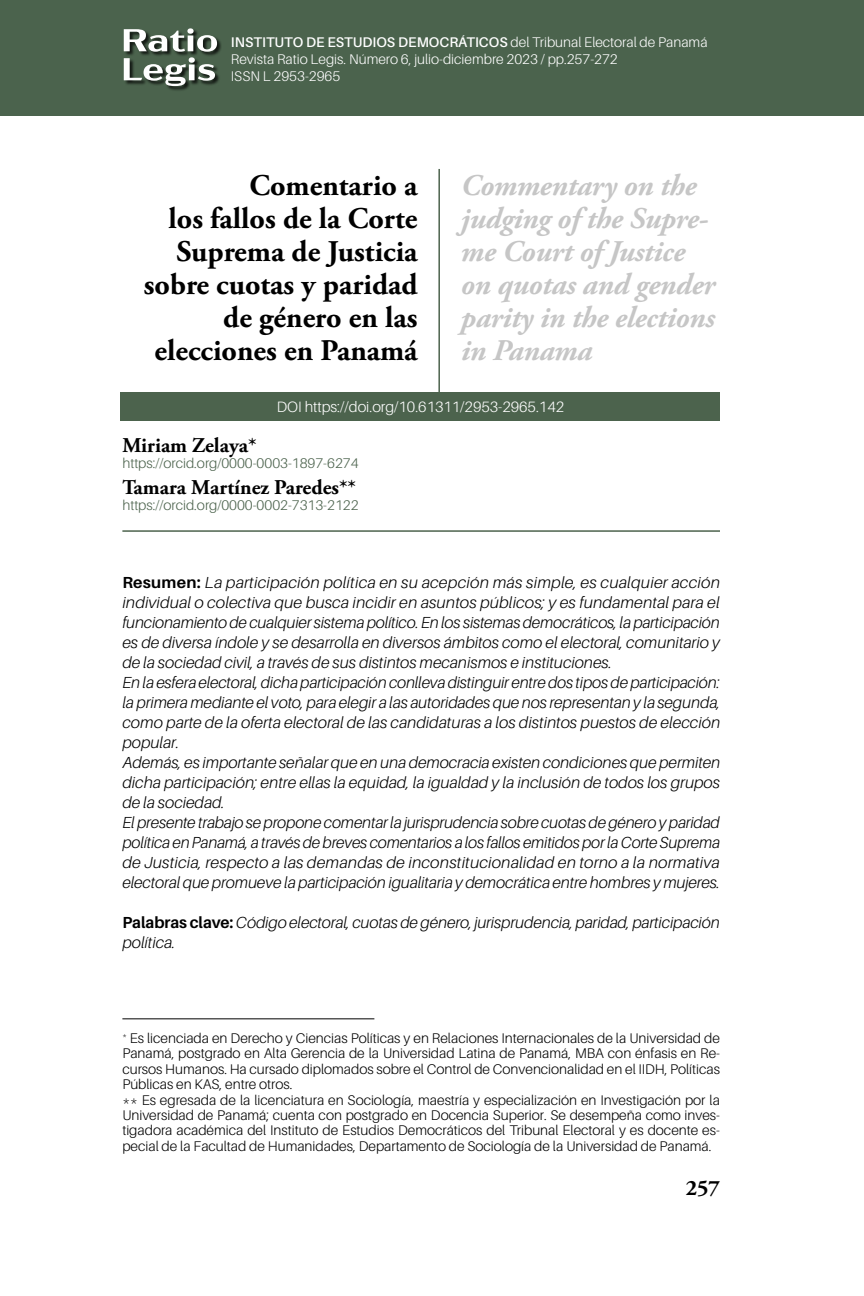
<style>
.page{position:relative;width:864px;height:1296px;background:#fff}
.page>*{position:absolute;margin:0;border:0;box-sizing:border-box;transform-origin:0 0}
.t1{font:700 30px/33px "Adobe Garamond Pro";color:#000;text-align:right}
.t2{font:italic 700 30px/33px "Adobe Garamond Pro";letter-spacing:-.01em;color:#c6c6c6}
.t3{font:700 22px "Adobe Garamond Pro";color:#000}
.t4{font:700 21px "Adobe Garamond Pro";color:#000}
.t5{font:italic 300 16px/20px "Aileron";color:#000}
.t6{font:300 15px "Aileron";color:#fff}
.t7{font:300 14px/15.4px "Aileron";color:#000}
.t8{font:300 14px/16.8px "Aileron";color:#fff}
.t9{font:300 14px "Aileron";color:#4c634d}
.s1{font-weight:600}
.s2{font-weight:700;font-style:normal}
</style>
<div class="page">
<hr style="left:438px;top:169px;width:2px;height:234px;background:#4c634d">
<hr style="left:122px;top:530px;width:598px;height:2px;background:#4c634d">
<hr style="left:122px;top:1018px;width:252px;height:1px;background:#000">
<div style="left:121px;top:392px;width:599px;height:29px;background:#4c634d"></div>
<div style="left:0;top:0;width:864px;height:115px;background:#4b634d"></div>
<div style="left:124px;top:29px;width:98px;height:63px;background:#000;opacity:.75"></div>
<svg style="left:124px;top:28px;width:93px;height:58px"></svg>
<p class="t8" style="left:231px;top:34px;width:478px"><span class="s1">INSTITUTO DE ESTUDIOS DEMOCRÁTICOS</span> del Tribunal Electoral de Panamá<br>Revista Ratio Legis. Número 6, julio-diciembre 2023 / pp.257-272<br>ISSN L 2953-2965</p>
<h1 class="t1" style="left:144px;top:169px;width:275px">Comentario a<br>los fallos de la Corte<br>Suprema de Justicia sobre cuotas y paridad de género en las elecciones en Panamá</h1>
<h1 class="t2" style="left:461px;top:169px;width:256px">Commentary on the judging of the Supre&shy;me Court of Justice on quotas and gender parity in the elections in Panama</h1>
<p class="t6" style="left:277px;top:398px;width:289px">DOI https://doi.org/10.61311/2953-2965.142</p>
<h3 class="t4" style="left:122px;top:433px;width:136px">Miriam Zelaya*</h3>
<p class="t9" style="left:122px;top:456px;width:238px">https://orcid.org/0000-0003-1897-6274</p>
<h3 class="t4" style="left:122px;top:475px;width:235px">Tamara Martínez Paredes**</h3>
<p class="t9" style="left:122px;top:498px;width:238px">https://orcid.org/0000-0002-7313-2122</p>
<p class="t5" style="left:122px;top:573px;width:599px"><span class="s2">Resumen:</span> La participación política en su acepción más simple, es cualquier acción individual o colectiva que busca incidir en asuntos públicos; y es fundamental para el funcionamiento de cualquier sistema político. En los sistemas democráticos, la participación es de diversa índole y se desarrolla en diversos ámbitos como el electoral, comunitario y de la sociedad civil, a través de sus distintos mecanismos e instituciones.<br>En la esfera electoral, dicha participación conlleva distinguir entre dos tipos de participación: la primera mediante el voto, para elegir a las autoridades que nos representan y la segunda, como parte de la oferta electoral de las candidaturas a los distintos puestos de elección popular.<br>Además, es importante señalar que en una democracia existen condiciones que permiten dicha participación; entre ellas la equidad, la igualdad y la inclusión de todos los grupos de la sociedad.<br>El presente trabajo se propone comentar la jurisprudencia sobre cuotas de género y paridad política en Panamá, a través de breves comentarios a los fallos emitidos por la Corte Suprema de Justicia, respecto a las demandas de inconstitucionalidad en torno a la normativa electoral que promueve la participación igualitaria y democrática entre hombres y mujeres.</p>
<p class="t5" style="left:122px;top:913px;width:599px"><span class="s2">Palabras clave:</span> Código electoral, cuotas de género, jurisprudencia, paridad, participación política.</p>
<p class="t7" style="left:122px;top:1031px;width:599px"><sup>*</sup> Es licenciada en Derecho y Ciencias Políticas y en Relaciones Internacionales de la Universidad de Panamá, postgrado en Alta Gerencia de la Universidad Latina de Panamá, MBA con énfasis en Re&shy;cursos Humanos. Ha cursado diplomados sobre el Control de Convencionalidad en el IIDH, Políticas Públicas en KAS, entre otros.<br>** Es egresada de la licenciatura en Sociología, maestría y especialización en Investigación por la Universidad de Panamá; cuenta con postgrado en Docencia Superior. Se desempeña como inves&shy;tigadora académica del Instituto de Estudios Democráticos del Tribunal Electoral y es docente es&shy;pecial de la Facultad de Humanidades, Departamento de Sociología de la Universidad de Panamá.</p>
<h2 class="t3" style="left:686px;top:1176px;width:36px">257</h2>
</div>
